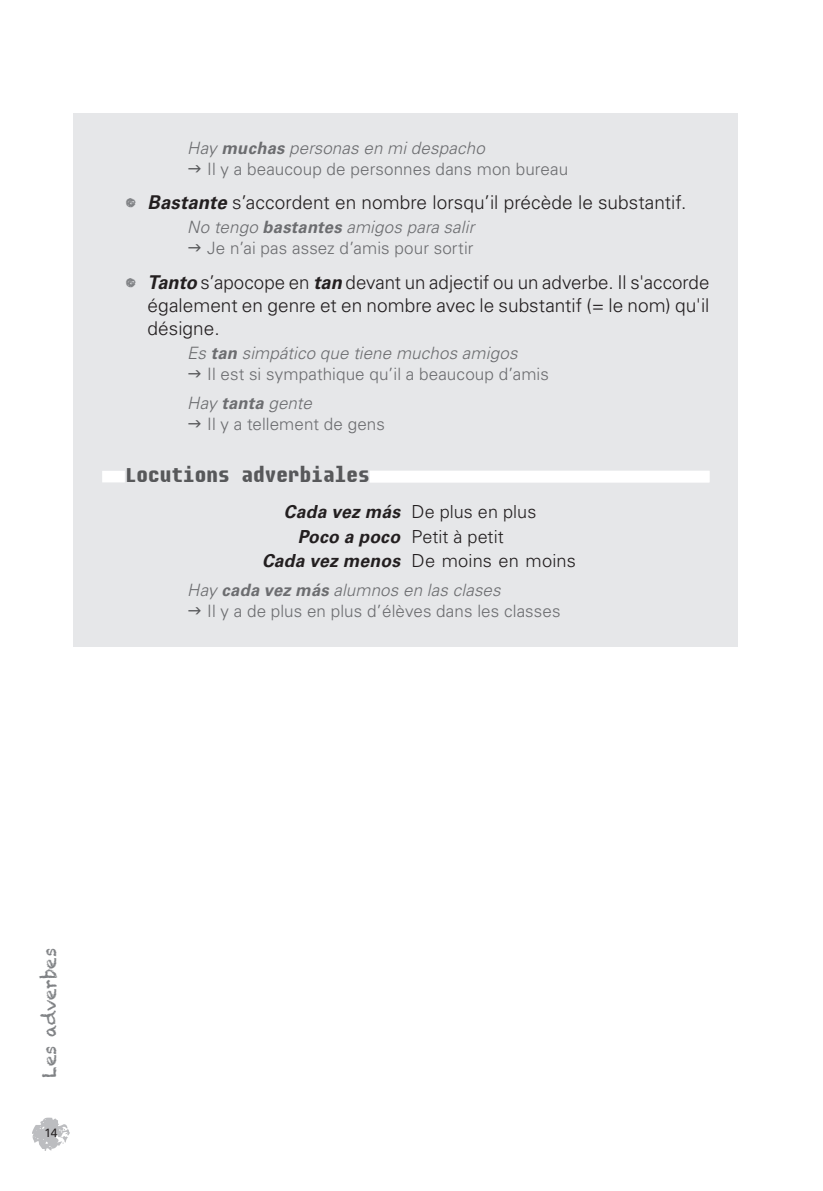
<style>
.page{position:relative;width:823px;height:1191px;background:#fff}
.page>*{position:absolute;margin:0;border:0;box-sizing:border-box;transform-origin:0 0}
.T3{font:700 22px "Audimat Mono";letter-spacing:.005em;color:#57585a}
.Normal___énum_1{font:300 19px/23px "Univers LT Std";color:#231f20;text-align:justify}
.Tableau_transparent{font:300 18px "Univers LT Std";letter-spacing:.005em;color:#231f20}
.Tableau_transparent-2{font:italic 700 18px "Univers LT Std";letter-spacing:.015em;color:#231f20}
.t1{font:18px "Chalkduster";letter-spacing:.005em;color:#808285}
.Exemple{font:300 17px/21px "Univers LT Std";letter-spacing:.005em;color:#6c6d70}
.t2{font:12px "Univers LT Std";color:#231f20}
.s1{font-style:italic}
.s2{font-weight:700;font-style:italic}
.s3{font-family:"Chalkduster";font-weight:400;font-size:20px;color:#808285}
</style>
<div class="page">
<svg style="left:32px;top:1117px;width:38px;height:33px"></svg>
<div style="left:74px;top:113px;width:663px;height:533px;background:#e6e7e9"></div>
<div style="left:102px;top:471px;width:607px;height:11px;background:#fff"></div>
<div style="left:125px;top:469px;width:244px;height:14px;background:#e6e7e9"></div>
<p class="Exemple" style="left:207px;top:138px;width:362px;text-indent:-20px"><span class="s1">Hay</span> <span class="s2">muchas</span> <span class="s1">personas en mi despacho<br></span>Il y a beaucoup de personnes dans mon bureau</p>
<p class="Normal___énum_1" style="left:125px;top:191px;width:562px"><span class="s3">•</span> <span class="s2">Bastante</span> s’accordent en nombre lorsqu’il précède le substantif.</p>
<p class="Exemple" style="left:187px;top:217px;width:288px;text-align:right"><span class="s1">No tengo</span> <span class="s2">bastantes</span> <span class="s1">amigos para salir<br></span>Je n’ai pas assez d’amis pour sortir</p>
<p class="Normal___énum_1" style="left:147px;top:270px;width:563px;text-indent:-23px"><span class="s3">•</span> <span class="s2">Tanto</span> s’apocope en <span class="s2">tan</span> devant un adjectif ou un adverbe. Il s'accorde également en genre et en nombre avec le substantif (= le nom) qu'il désigne.</p>
<p class="Exemple" style="left:207px;top:342px;width:343px;text-indent:-20px"><span class="s1">Es</span> <span class="s2">tan</span> <span class="s1">simpático que tiene muchos amigos<br></span>Il est si sympathique qu’il a beaucoup d’amis</p>
<p class="Exemple" style="left:207px;top:392px;width:179px;text-indent:-20px"><span class="s1">Hay</span> <span class="s2">tanta</span> <span class="s1">gente<br></span>Il y a tellement de gens</p>
<p class="T3" style="left:125px;top:464px;width:246px">Locutions adverbiales</p>
<p class="Tableau_transparent-2" style="left:284px;top:501px;width:118px">Cada vez más</p>
<p class="Tableau_transparent" style="left:411px;top:501px;width:126px">De plus en plus</p>
<p class="Tableau_transparent-2" style="left:297px;top:525px;width:104px">Poco a poco</p>
<p class="Tableau_transparent" style="left:411px;top:525px;width:94px">Petit à petit</p>
<p class="Tableau_transparent-2" style="left:262px;top:550px;width:139px">Cada vez menos</p>
<p class="Tableau_transparent" style="left:411px;top:549px;width:166px">De moins en moins</p>
<p class="Exemple" style="left:207px;top:580px;width:354px;text-indent:-20px"><span class="s1">Hay</span> <span class="s2">cada vez más</span> <span class="s1">alumnos en las clases<br></span>Il y a de plus en plus d’élèves dans les classes</p>
<p class="t1" style="left:39px;top:1077px;width:131px;rotate:-90deg">Les adverbes</p>
<p class="t2" style="left:44px;top:1126px;width:15px">14</p>
</div>
